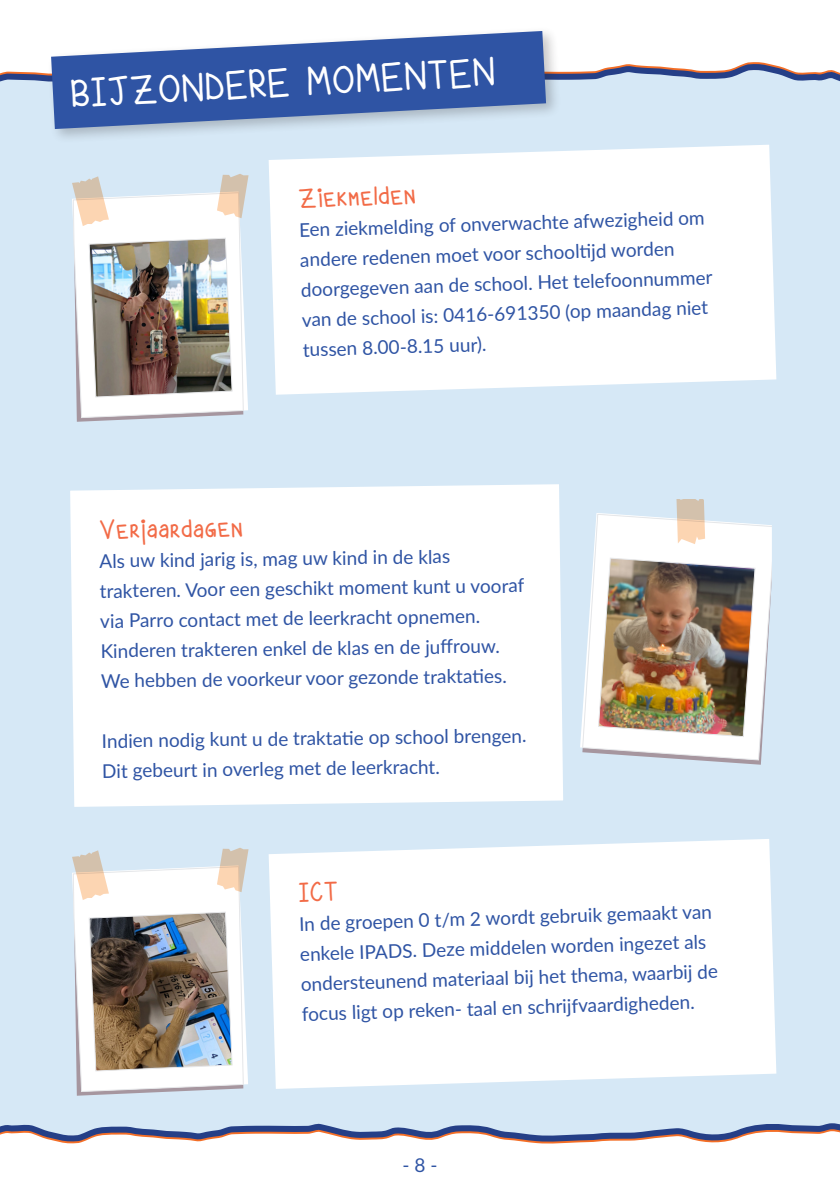
<style>
.page{position:relative;width:840px;height:1191px;background:#fff}
.page>*{position:absolute;margin:0;border:0;box-sizing:border-box;transform-origin:0 0}
.t1{font:500 36px "Love Custom";color:#fff}
.t2{font:500 24px "Love Custom";color:#f26b47}
.t3{font:19px/30px "Lato";color:#2f54a4}
</style>
<div class="page">
<div style="left:0;top:45px;width:839px;height:1146px;background:#d6e8f6"></div>
<img style="left:72px;top:174px;width:176px;height:248px">
<img style="left:581px;top:513px;width:190px;height:247px">
<svg style="left:676px;top:499px;width:28px;height:45px"></svg>
<img style="left:72px;top:848px;width:176px;height:247px">
<div style="left:0;top:45px;width:839px;height:14px;background:#fff"></div>
<svg style="left:0;top:59px;width:839px;height:23px"></svg>
<svg style="left:268px;top:145px;width:508px;height:250px;background:#fbfdfe"></svg>
<svg style="left:268px;top:839px;width:508px;height:250px;background:#fbfdfe"></svg>
<div style="left:70px;top:484px;width:493px;height:323px;background:#fff"></div>
<div style="left:0;top:1146px;width:839px;height:16px;background:#fff"></div>
<svg style="left:0;top:1123px;width:839px;height:23px"></svg>
<div style="left:0;top:1162px;width:839px;height:29px;background:#fff"></div>
<div style="left:46px;top:26px;width:514px;height:118px;background:#231f20;opacity:.25"></div>
<svg style="left:51px;top:31px;width:494px;height:98px;fill:#2f54a4"></svg>
<svg style="left:299px;top:881px;width:38px;height:21px"></svg>
<p class="t1" style="left:69px;top:77px;width:427px;rotate:-3deg">BIJZONDERE MOMENTEN</p>
<p class="t2" style="left:297px;top:187px;width:119px;rotate:-2deg">Ziekmelden</p>
<p class="t3" style="left:298px;top:215px;width:413px;rotate:-2deg">Een ziekmelding of onverwachte afwezigheid om andere redenen moet voor schoolti jd worden doorgegeven aan de school. Het telefoonnummer van de school is: 0416-691350 (op maandag niet tussen 8.00-8.15 uur).</p>
<p class="t2" style="left:99px;top:519px;width:146px;rotate:-1deg">Verjaardagen</p>
<p class="t3" style="left:99px;top:546px;width:426px;rotate:-1deg">Als uw kind jarig is, mag uw kind in de klas trakteren. Voor een geschikt moment kunt u vooraf via Parro contact met de leerkracht opnemen.<br>Kinderen trakteren enkel de klas en de juff rouw.<br>We hebben de voorkeur voor gezonde traktati es.</p>
<p class="t3" style="left:101px;top:726px;width:426px;rotate:-1deg">Indien nodig kunt u de traktati e op school brengen.<br>Dit gebeurt in overleg met de leerkracht.</p>
<p class="t3" style="left:298px;top:909px;width:418px;rotate:-2deg">In de groepen 0 t/m 2 wordt gebruik gemaakt van enkele IPADS. Deze middelen worden ingezet als ondersteunend materiaal bij het thema, waarbij de focus ligt op reken- taal en schrijfvaardigheden.</p>
<p class="t3" style="left:402px;top:1149px;width:36px">- 8 -</p>
</div>
